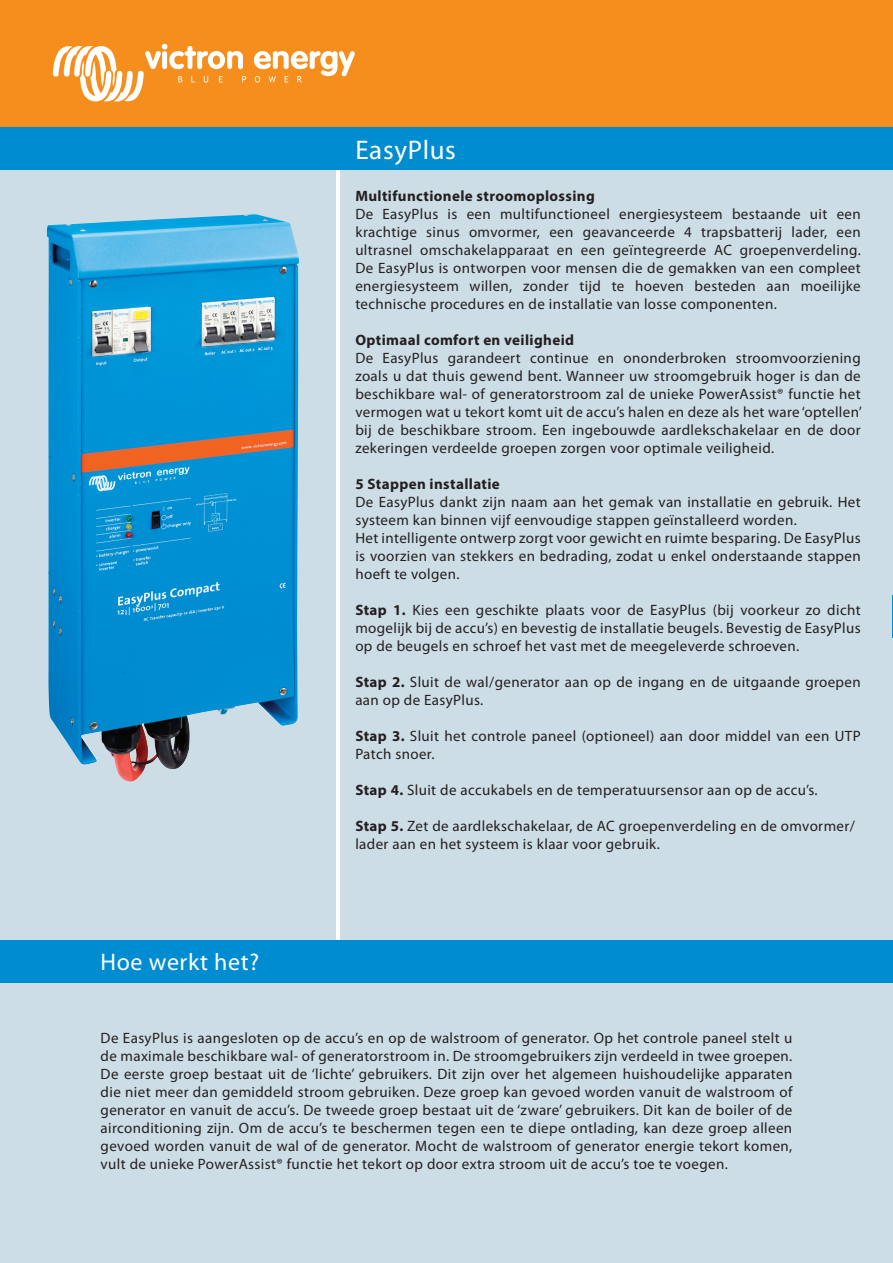
<style>
.page{position:relative;width:893px;height:1263px;background:#fff}
.page>*{position:absolute;margin:0;border:0;box-sizing:border-box;transform-origin:0 0}
.t1{font:27px "Myriad Pro";letter-spacing:.025em;color:#fff}
.t2{font:24px "Myriad Pro";letter-spacing:.025em;color:#fff}
.t3{font:15px/18px "Myriad Pro";letter-spacing:.025em;color:#231f20;text-align:justify}
.t4{font:700 15px "Myriad Pro";letter-spacing:.025em;color:#231f20}
.s1{font-weight:700}
</style>
<div class="page">
<div style="left:0;top:0;width:893px;height:128px;background:#f68e1e"></div>
<div style="left:0;top:128px;width:893px;height:42px;background:#008cd0"></div>
<svg style="left:52px;top:43px;width:194px;height:59px"></svg>
<svg style="left:253px;top:51px;width:102px;height:32px"></svg>
<div style="left:0;top:978px;width:893px;height:285px;background:#cddde6"></div>
<div style="left:0;top:170px;width:336px;height:770px;background:#cddde6"></div>
<div style="left:340px;top:170px;width:553px;height:770px;background:#cddde6"></div>
<img style="left:47px;top:214px;width:252px;height:568px">
<div style="left:0;top:940px;width:893px;height:42px;background:#008cd0"></div>
<p class="t2" style="left:101px;top:947px;width:160px">Hoe werkt het?</p>
<p class="t1" style="left:355px;top:133px;width:102px">EasyPlus</p>
<p class="t4" style="left:355px;top:186px;width:241px">Multifunctionele stroomoplossing</p>
<p class="t3" style="left:355px;top:204px;width:507px">De EasyPlus is een multifunctioneel energiesysteem bestaande uit een krachtige sinus omvormer, een geavanceerde 4 trapsbatterij lader, een ultrasnel omschakelapparaat en een geïntegreerde AC groepenverdeling.<br>De EasyPlus is ontworpen voor mensen die de gemakken van een compleet energiesysteem willen, zonder tijd te hoeven besteden aan moeilijke technische procedures en de installatie van losse componenten.</p>
<p class="t4" style="left:355px;top:330px;width:220px">Optimaal comfort en veiligheid</p>
<p class="t3" style="left:355px;top:348px;width:508px">De EasyPlus garandeert continue en ononderbroken stroomvoorziening zoals u dat thuis gewend bent. Wanneer uw stroomgebruik hoger is dan de beschikbare wal- of generatorstroom zal de unieke PowerAssist® functie het vermogen wat u tekort komt uit de accu’s halen en deze als het ware ‘optellen’ bij de beschikbare stroom. Een ingebouwde aardlekschakelaar en de door zekeringen verdeelde groepen zorgen voor optimale veiligheid.</p>
<p class="t4" style="left:355px;top:474px;width:146px">5 Stappen installatie</p>
<p class="t3" style="left:355px;top:492px;width:507px">De EasyPlus dankt zijn naam aan het gemak van installatie en gebruik. Het systeem kan binnen vijf eenvoudige stappen geïnstalleerd worden.</p>
<p class="t3" style="left:355px;top:528px;width:507px">Het intelligente ontwerp zorgt voor gewicht en ruimte besparing. De EasyPlus</p>
<p class="t3" style="left:355px;top:546px;width:507px">is voorzien van stekkers en bedrading, zodat u enkel onderstaande stappen hoeft te volgen.</p>
<p class="t3" style="left:355px;top:600px;width:507px"><span class="s1">Stap 1.</span> Kies een geschikte plaats voor de EasyPlus (bij voorkeur zo dicht mogelijk bij de accu’s) en bevestig de installatie beugels. Bevestig de EasyPlus op de beugels en schroef het vast met de meegeleverde schroeven.</p>
<p class="t3" style="left:355px;top:672px;width:507px"><span class="s1">Stap 2.</span> Sluit de wal/generator aan op de ingang en de uitgaande groepen aan op de EasyPlus.</p>
<p class="t3" style="left:355px;top:726px;width:507px"><span class="s1">Stap 3.</span> Sluit het controle paneel (optioneel) aan door middel van een UTP<br>Patch snoer.</p>
<p class="t3" style="left:355px;top:780px;width:464px"><span class="s1">Stap 4.</span> Sluit de accukabels en de temperatuursensor aan op de accu’s.</p>
<p class="t3" style="left:355px;top:816px;width:501px"><span class="s1">Stap 5.</span> Zet de aardlekschakelaar, de AC groepenverdeling en de omvormer/</p>
<p class="t3" style="left:355px;top:834px;width:306px">lader aan en het systeem is klaar voor gebruik.</p>
<p class="t3" style="left:101px;top:1029px;width:693px">De EasyPlus is aangesloten op de accu’s en op de walstroom of generator. Op het controle paneel stelt u de maximale beschikbare wal- of generatorstroom in. De stroomgebruikers zijn verdeeld in twee groepen.<br>De eerste groep bestaat uit de ‘lichte’ gebruikers. Dit zijn over het algemeen huishoudelijke apparaten die niet meer dan gemiddeld stroom gebruiken. Deze groep kan gevoed worden vanuit de walstroom of generator en vanuit de accu’s. De tweede groep bestaat uit de ‘zware’ gebruikers. Dit kan de boiler of de airconditioning zijn. Om de accu’s te beschermen tegen een te diepe ontlading, kan deze groep alleen gevoed worden vanuit de wal of de generator. Mocht de walstroom of generator energie tekort komen, vult de unieke PowerAssist® functie het tekort op door extra stroom uit de accu’s toe te voegen.</p>
</div>
